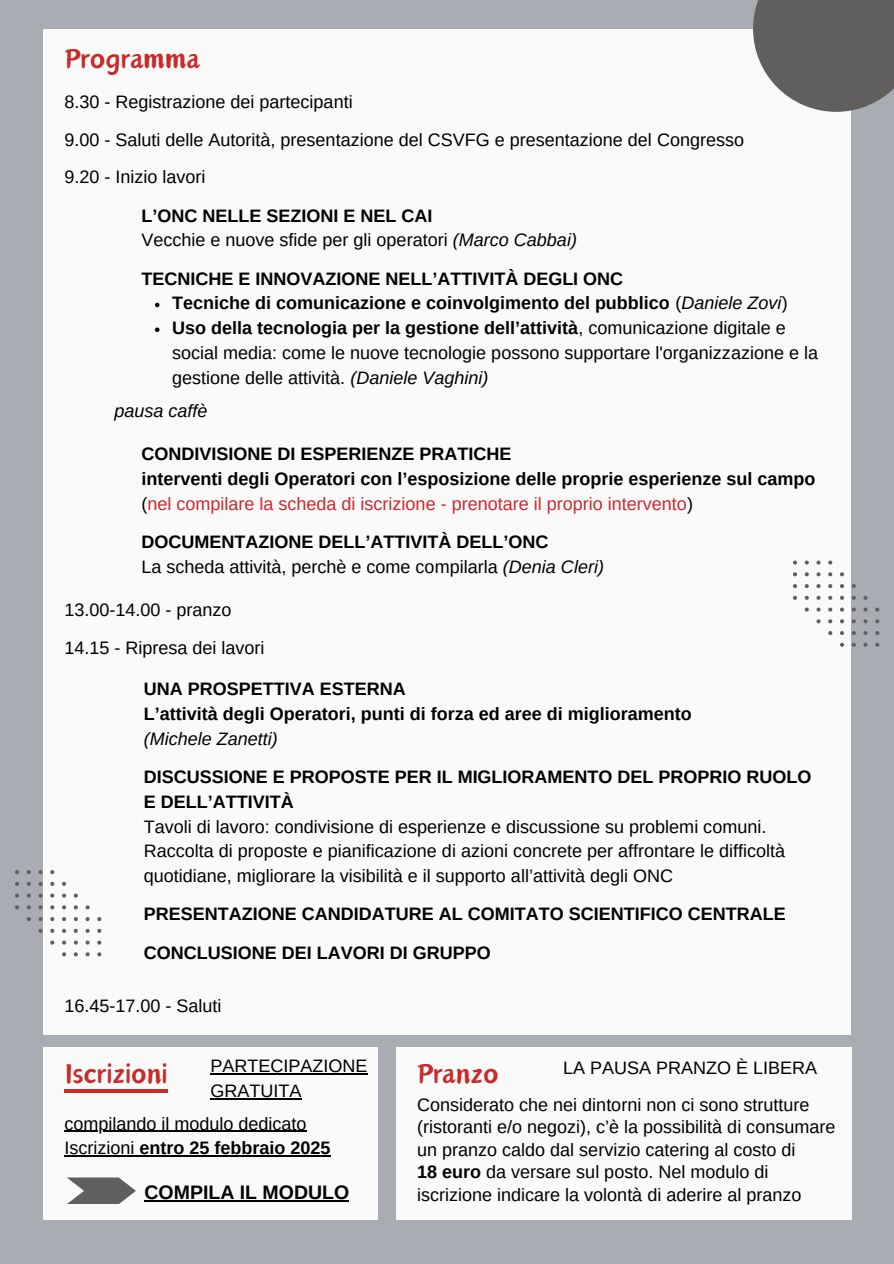
<style>
.page{position:relative;width:894px;height:1264px;background:#fff}
.page>*{position:absolute;margin:0;border:0;box-sizing:border-box;transform-origin:0 0}
.t1{font:34.5px "Canva Oriental Brush";color:#c92a2a}
.t2{font:700 19.5px "Arimo";color:#000}
.t3{font:18px/24.8px "Arimo";color:#000}
.t4{font:700 18px/24.8px "Arimo";color:#000}
.t5{font:italic 18px "Arimo";color:#000}
.s1{font-weight:700}
.s2{font-style:italic}
.s3{font-weight:400}
.s4{font-weight:400;font-style:italic}
.s5{font-weight:400;color:#c92a2a}
</style>
<div class="page">
<div style="left:0;top:0;width:893px;height:1263px;background:#a9acb2"></div>
<div style="left:44px;top:29px;width:806px;height:1005px;background:#fafafa"></div>
<svg style="left:155px;top:303px;width:4px;height:4px"></svg>
<svg style="left:155px;top:327px;width:4px;height:5px"></svg>
<div style="left:752px;top:0;width:141px;height:112px;background:#615f5d"></div>
<div style="left:43px;top:1047px;width:334px;height:172px;background:#fafafa"></div>
<div style="left:395px;top:1047px;width:455px;height:172px;background:#fafafa"></div>
<svg style="left:67px;top:1177px;width:69px;height:27px"></svg>
<svg style="left:64px;top:1089px;width:103px;height:3px"></svg>
<hr style="left:64px;top:1130px;width:243px;height:1px;background:#000">
<hr style="left:64px;top:1155px;width:75px;height:1px;background:#000">
<hr style="left:139px;top:1155px;width:191px;height:1px;background:#000">
<hr style="left:144px;top:1200px;width:205px;height:1px;background:#000">
<hr style="left:210px;top:1073px;width:157px;height:1px;background:#000">
<hr style="left:210px;top:1098px;width:91px;height:1px;background:#000">
<svg style="left:804px;top:560px;width:4px;height:4px"></svg>
<svg style="left:816px;top:560px;width:4px;height:4px"></svg>
<svg style="left:828px;top:560px;width:4px;height:4px"></svg>
<svg style="left:793px;top:572px;width:3px;height:4px"></svg>
<svg style="left:804px;top:572px;width:4px;height:4px"></svg>
<svg style="left:816px;top:572px;width:4px;height:4px"></svg>
<svg style="left:828px;top:572px;width:4px;height:4px"></svg>
<svg style="left:840px;top:572px;width:3px;height:4px"></svg>
<svg style="left:793px;top:584px;width:3px;height:4px"></svg>
<svg style="left:804px;top:584px;width:4px;height:4px"></svg>
<svg style="left:816px;top:584px;width:4px;height:4px"></svg>
<svg style="left:828px;top:584px;width:4px;height:4px"></svg>
<svg style="left:840px;top:584px;width:3px;height:4px"></svg>
<svg style="left:851px;top:584px;width:4px;height:4px"></svg>
<svg style="left:793px;top:596px;width:3px;height:4px"></svg>
<svg style="left:804px;top:596px;width:4px;height:4px"></svg>
<svg style="left:816px;top:596px;width:4px;height:4px"></svg>
<svg style="left:828px;top:596px;width:4px;height:4px"></svg>
<svg style="left:840px;top:596px;width:3px;height:4px"></svg>
<svg style="left:851px;top:596px;width:4px;height:4px"></svg>
<svg style="left:863px;top:596px;width:4px;height:4px"></svg>
<svg style="left:804px;top:607px;width:4px;height:4px"></svg>
<svg style="left:816px;top:607px;width:4px;height:4px"></svg>
<svg style="left:828px;top:607px;width:4px;height:4px"></svg>
<svg style="left:851px;top:607px;width:4px;height:4px"></svg>
<svg style="left:863px;top:607px;width:4px;height:4px"></svg>
<svg style="left:875px;top:607px;width:4px;height:4px"></svg>
<svg style="left:816px;top:619px;width:4px;height:4px"></svg>
<svg style="left:828px;top:619px;width:4px;height:4px"></svg>
<svg style="left:840px;top:619px;width:3px;height:4px"></svg>
<svg style="left:851px;top:619px;width:4px;height:4px"></svg>
<svg style="left:863px;top:619px;width:4px;height:4px"></svg>
<svg style="left:875px;top:619px;width:4px;height:4px"></svg>
<svg style="left:828px;top:631px;width:4px;height:4px"></svg>
<svg style="left:840px;top:631px;width:3px;height:4px"></svg>
<svg style="left:851px;top:631px;width:4px;height:4px"></svg>
<svg style="left:863px;top:631px;width:4px;height:4px"></svg>
<svg style="left:875px;top:631px;width:4px;height:4px"></svg>
<svg style="left:840px;top:642px;width:3px;height:5px"></svg>
<svg style="left:851px;top:642px;width:4px;height:5px"></svg>
<svg style="left:863px;top:642px;width:4px;height:5px"></svg>
<svg style="left:875px;top:642px;width:4px;height:5px"></svg>
<svg style="left:15px;top:870px;width:4px;height:4px"></svg>
<svg style="left:27px;top:870px;width:4px;height:4px"></svg>
<svg style="left:38px;top:870px;width:5px;height:4px"></svg>
<svg style="left:50px;top:870px;width:4px;height:4px"></svg>
<svg style="left:15px;top:882px;width:4px;height:3px"></svg>
<svg style="left:27px;top:881px;width:4px;height:4px"></svg>
<svg style="left:38px;top:881px;width:5px;height:4px"></svg>
<svg style="left:50px;top:881px;width:4px;height:4px"></svg>
<svg style="left:62px;top:881px;width:4px;height:4px"></svg>
<svg style="left:15px;top:893px;width:4px;height:4px"></svg>
<svg style="left:27px;top:893px;width:4px;height:4px"></svg>
<svg style="left:38px;top:893px;width:5px;height:4px"></svg>
<svg style="left:50px;top:893px;width:4px;height:4px"></svg>
<svg style="left:62px;top:893px;width:4px;height:4px"></svg>
<svg style="left:74px;top:893px;width:4px;height:4px"></svg>
<svg style="left:15px;top:905px;width:4px;height:4px"></svg>
<svg style="left:27px;top:905px;width:4px;height:4px"></svg>
<svg style="left:38px;top:905px;width:5px;height:4px"></svg>
<svg style="left:50px;top:905px;width:4px;height:4px"></svg>
<svg style="left:62px;top:905px;width:4px;height:4px"></svg>
<svg style="left:74px;top:905px;width:4px;height:4px"></svg>
<svg style="left:85px;top:905px;width:5px;height:4px"></svg>
<svg style="left:27px;top:917px;width:4px;height:4px"></svg>
<svg style="left:38px;top:917px;width:5px;height:4px"></svg>
<svg style="left:50px;top:917px;width:4px;height:4px"></svg>
<svg style="left:62px;top:917px;width:4px;height:4px"></svg>
<svg style="left:74px;top:917px;width:4px;height:4px"></svg>
<svg style="left:85px;top:917px;width:5px;height:4px"></svg>
<svg style="left:97px;top:917px;width:4px;height:4px"></svg>
<svg style="left:38px;top:928px;width:5px;height:4px"></svg>
<svg style="left:50px;top:928px;width:4px;height:4px"></svg>
<svg style="left:62px;top:928px;width:4px;height:4px"></svg>
<svg style="left:74px;top:928px;width:4px;height:4px"></svg>
<svg style="left:85px;top:928px;width:5px;height:4px"></svg>
<svg style="left:97px;top:928px;width:4px;height:4px"></svg>
<svg style="left:50px;top:940px;width:4px;height:4px"></svg>
<svg style="left:62px;top:940px;width:4px;height:4px"></svg>
<svg style="left:74px;top:940px;width:4px;height:4px"></svg>
<svg style="left:85px;top:940px;width:5px;height:4px"></svg>
<svg style="left:97px;top:940px;width:4px;height:4px"></svg>
<svg style="left:62px;top:952px;width:4px;height:4px"></svg>
<svg style="left:74px;top:952px;width:4px;height:4px"></svg>
<svg style="left:85px;top:952px;width:5px;height:4px"></svg>
<svg style="left:97px;top:952px;width:4px;height:4px"></svg>
<h2 class="t1" style="left:64px;top:45px;width:137px">Programma</h2>
<p class="t3" style="left:64px;top:83px;width:681px;line-height:37.7px">8.30 - Registrazione dei partecipanti<br>9.00 - Saluti delle Autorità, presentazione del CSVFG e presentazione del Congresso<br>9.20 - Inizio lavori</p>
<p class="t3" style="left:141px;top:203px;width:437px"><span class="s1">L’ONC NELLE SEZIONI E NEL CAI<br></span>Vecchie e nuove sfide per gli operatori <span class="s2">(Marco Cabbai)</span></p>
<p class="t4" style="left:172px;top:266px;width:647px;text-indent:-31px">TECNICHE E INNOVAZIONE NELL’ATTIVITÀ DEGLI ONC<br>Tecniche di comunicazione e coinvolgimento del pubblico <span class="s3">(</span><span class="s4">Daniele Zovi</span><span class="s3">)<br></span>Uso della tecnologia per la gestione dell’attività<span class="s3">, comunicazione digitale e social media: come le nuove tecnologie possono supportare l'organizzazione e la gestione delle attività.</span> <span class="s4">(Daniele Vaghini)</span></p>
<p class="t5" style="left:114px;top:401px;width:95px">pausa caffè</p>
<p class="t4" style="left:141px;top:441px;width:675px">CONDIVISIONE DI ESPERIENZE PRATICHE<br>interventi degli Operatori con l’esposizione delle proprie esperienze sul campo <span class="s3">(</span><span class="s5">nel compilare la scheda di iscrizione - prenotare il proprio intervento</span><span class="s3">)</span></p>
<p class="t3" style="left:141px;top:529px;width:464px"><span class="s1">DOCUMENTAZIONE DELL’ATTIVITÀ DELL’ONC<br></span>La scheda attività, perchè e come compilarla <span class="s2">(Denia Cleri)</span></p>
<p class="t3" style="left:64px;top:591px;width:202px;line-height:37.7px">13.00-14.00 - pranzo<br>14.15 - Ripresa dei lavori</p>
<h1 class="t4" style="left:144px;top:676px;width:263px">UNA PROSPETTIVA ESTERNA</h1>
<p class="t4" style="left:144px;top:701px;width:549px">L’attività degli Operatori, punti di forza ed aree di miglioramento</p>
<p class="t5" style="left:144px;top:728px;width:135px">(Michele Zanetti)</p>
<p class="t4" style="left:144px;top:764px;width:669px">DISCUSSIONE E PROPOSTE PER IL MIGLIORAMENTO DEL PROPRIO RUOLO<br>E DELL’ATTIVITÀ</p>
<p class="t3" style="left:144px;top:814px;width:642px">Tavoli di lavoro: condivisione di esperienze e discussione su problemi comuni.<br>Raccolta di proposte e pianificazione di azioni concrete per affrontare le difficoltà quotidiane, migliorare la visibilità e il supporto all’attività degli ONC</p>
<p class="t4" style="left:144px;top:901px;width:643px">PRESENTAZIONE CANDIDATURE AL COMITATO SCIENTIFICO CENTRALE</p>
<h2 class="t4" style="left:144px;top:940px;width:348px">CONCLUSIONE DEI LAVORI DI GRUPPO</h2>
<p class="t3" style="left:64px;top:993px;width:159px">16.45-17.00 - Saluti</p>
<h1 class="t3" style="left:210px;top:1053px;width:158px">PARTECIPAZIONE</h1>
<p class="t3" style="left:563px;top:1055px;width:255px">LA PAUSA PRANZO È LIBERA</p>
<h1 class="t3" style="left:210px;top:1078px;width:92px">GRATUITA</h1>
<h3 class="t3" style="left:417px;top:1093px;width:419px;line-height:22.5px">Considerato che nei dintorni non ci sono strutture (ristoranti e/o negozi), c’è la possibilità di consumare un pranzo caldo dal servizio catering al costo di</h3>
<p class="t3" style="left:417px;top:1160px;width:385px;line-height:22.5px"><span class="s1">18 euro</span> da versare sul posto. Nel modulo di iscrizione indicare la volontà di aderire al pranzo</p>
<p class="t1" style="left:64px;top:1058px;width:105px">Iscrizioni</p>
<p class="t1" style="left:417px;top:1058px;width:83px">Pranzo</p>
<h1 class="t3" style="left:64px;top:1110px;width:244px">compilando il modulo dedicato</h1>
<h3 class="t4" style="left:64px;top:1135px;width:267px"><span class="s3">Iscrizioni</span> entro 25 febbraio 2025</h3>
<p class="t2" style="left:144px;top:1181px;width:206px">COMPILA IL MODULO</p>
</div>
